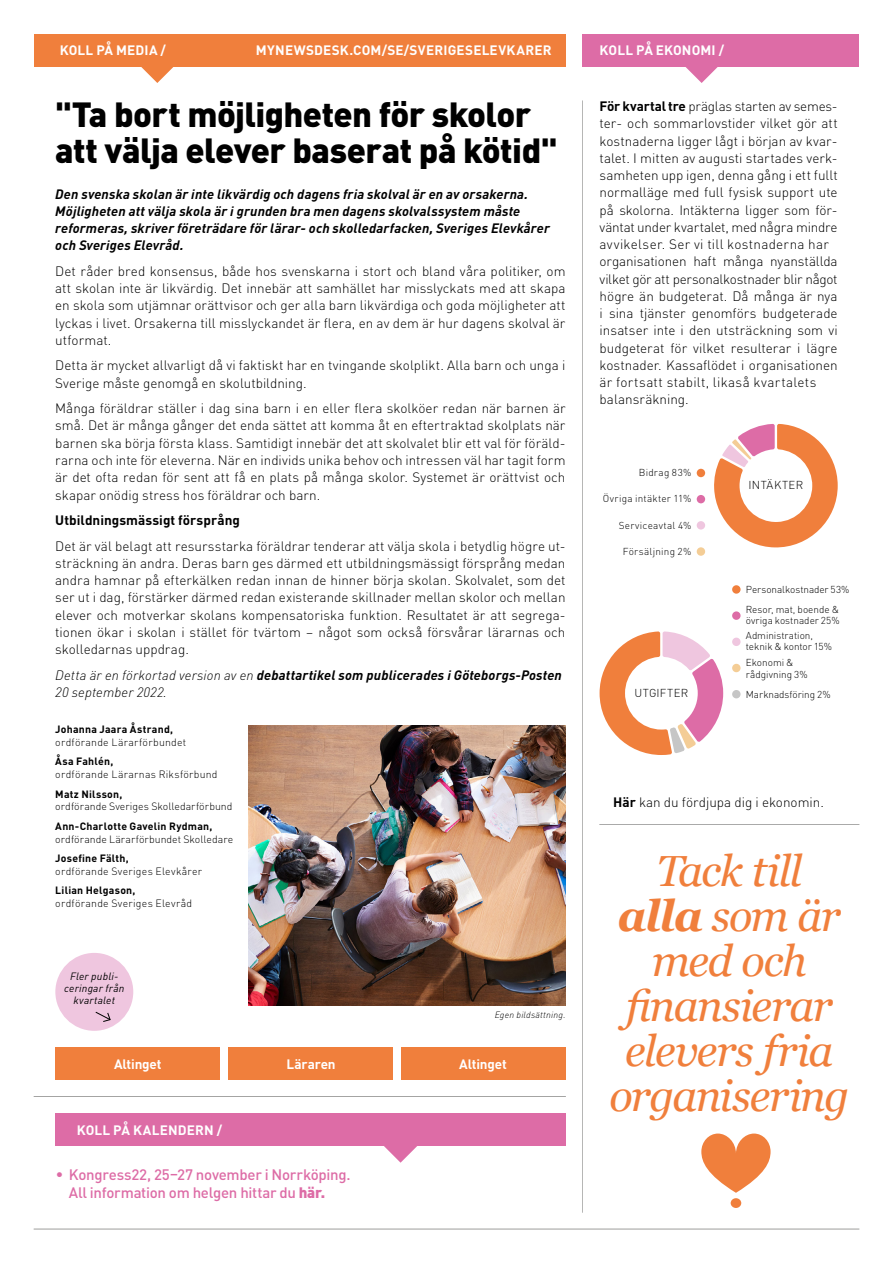
<style>
.page{position:relative;width:893px;height:1263px;background:#fff}
.page>*{position:absolute;margin:0;border:0;box-sizing:border-box;transform-origin:0 0}
.t1{font:italic 43.5px/45px "Georgia";letter-spacing:-.035em;color:#f07f3c;text-align:center}
.t2{font:900 34.5px/36px "DINOT";letter-spacing:-.02em;color:#000}
.t3{font:500 15px/18px "DINOT";letter-spacing:-.02em;color:#dd6ca6}
.t4{font:300 13.5px/17.2px "DINOT";color:#000;text-align:justify}
.t5{font:italic 700 13.5px/17.2px "DINOT";letter-spacing:.015em;color:#000}
.t6{font:italic 300 13.5px/17.2px "DINOT";letter-spacing:.005em;color:#000}
.t7{font:700 13.5px "DINOT";letter-spacing:.01em;color:#fff}
.t8{font:700 13.5px "DINOT";letter-spacing:.005em;color:#000}
.t9{font:700 13.5px "DINOT";letter-spacing:-.015em;color:#fff}
.t10{font:300 11.4px "DINOT";letter-spacing:.03em;color:#000}
.t11{font:300 10.5px "DINOT";letter-spacing:.02em;color:#000}
.t12{font:700 10.5px "DINOT";letter-spacing:.025em;color:#000}
.t13{font:italic 10.5px/12px "DINOT";letter-spacing:.02em;color:#000;text-align:center}
.t14{font:300 10.05px/11.4px "DINOT";color:#000}
.t15{font:300 10.05px "DINOT";letter-spacing:.025em;color:#000}
.t16{font:italic 300 9px "DINOT";letter-spacing:.025em;color:#000}
.s1{font-weight:700}
.s2{font-weight:300}
.s3{font-weight:900}
</style>
<div class="page">
<svg style="left:141px;top:66px;width:33px;height:17px"></svg>
<div style="left:34px;top:34px;width:532px;height:32px;background:#f07f3c"></div>
<svg style="left:685px;top:66px;width:33px;height:17px"></svg>
<div style="left:583px;top:34px;width:276px;height:32px;background:#dd6ca6"></div>
<hr style="left:582px;top:101px;width:1px;height:1111px;background:#9d9d9c">
<hr style="left:34px;top:1096px;width:532px;height:1px;background:#9d9d9c">
<hr style="left:600px;top:824px;width:259px;height:1px;background:#9d9d9c">
<hr style="left:34px;top:1229px;width:825px;height:1px;background:#9d9d9c">
<div style="left:228px;top:1047px;width:165px;height:33px;background:#f07f3c"></div>
<div style="left:55px;top:1047px;width:165px;height:33px;background:#f07f3c"></div>
<div style="left:401px;top:1047px;width:165px;height:33px;background:#f07f3c"></div>
<img style="left:248px;top:725px;width:318px;height:280px">
<div style="left:697px;top:547px;width:8px;height:9px;background:#f4cd96;border-radius:50%"></div>
<div style="left:697px;top:521px;width:8px;height:8px;background:#efc6df;border-radius:50%"></div>
<div style="left:697px;top:495px;width:8px;height:8px;background:#dd6ca6;border-radius:50%"></div>
<div style="left:697px;top:469px;width:8px;height:8px;background:#f07f3c;border-radius:50%"></div>
<div style="left:732px;top:690px;width:9px;height:8px;background:#c6c6c6;border-radius:50%"></div>
<div style="left:732px;top:664px;width:9px;height:8px;background:#f4cd96;border-radius:50%"></div>
<div style="left:732px;top:638px;width:9px;height:8px;background:#efc6df;border-radius:50%"></div>
<div style="left:732px;top:611px;width:9px;height:9px;background:#dd6ca6;border-radius:50%"></div>
<div style="left:732px;top:585px;width:9px;height:9px;background:#f07f3c;border-radius:50%"></div>
<svg style="left:701px;top:1133px;width:70px;height:60px"></svg>
<div style="left:731px;top:1198px;width:10px;height:10px;background:#f07f3c;border-radius:50%"></div>
<svg style="left:384px;top:1146px;width:33px;height:17px"></svg>
<div style="left:55px;top:1114px;width:511px;height:32px;background:#dd6ca6"></div>
<div style="left:55px;top:953px;width:78px;height:78px;background:#efc6df;border-radius:50%"></div>
<svg style="left:95px;top:1011px;width:16px;height:11px"></svg>
<svg style="left:714px;top:424px;width:124px;height:124px"></svg>
<svg style="left:600px;top:631px;width:123px;height:124px"></svg>
<p class="t7" style="left:60px;top:40px;width:108px">KOLL PÅ MEDIA /</p>
<p class="t7" style="left:256px;top:40px;width:297px">MYNEWSDESK.COM/SE/SVERIGESELEVKARER</p>
<p class="t7" style="left:600px;top:40px;width:126px">KOLL PÅ EKONOMI /</p>
<h2 class="t2" style="left:55px;top:94px;width:504px">"Ta bort möjligheten för skolor att välja elever baserat på kötid"</h2>
<p class="t5" style="left:55px;top:184px;width:496px">Den svenska skolan är inte likvärdig och dagens fria skolval är en av orsakerna.<br>Möjligheten att välja skola är i grunden bra men dagens skolvalssystem måste reformeras, skriver företrädare för lärar- och skolledarfacken, Sveriges Elevkårer och Sveriges Elevråd.</p>
<p class="t4" style="left:55px;top:262px;width:512px">Det råder bred konsensus, både hos svenskarna i stort och bland våra politiker, om att skolan inte är likvärdig. Det innebär att samhället har misslyckats med att skapa en skola som utjämnar orättvisor och ger alla barn likvärdiga och goda möjligheter att lyckas i livet. Orsakerna till misslyckandet är flera, en av dem är hur dagens skolval är utformat.</p>
<p class="t4" style="left:55px;top:356px;width:512px">Detta är mycket allvarligt då vi faktiskt har en tvingande skolplikt. Alla barn och unga i<br>Sverige måste genomgå en skolutbildning.</p>
<p class="t4" style="left:55px;top:399px;width:512px">Många föräldrar ställer i dag sina barn i en eller flera skolköer redan när barnen är små. Det är många gånger det enda sättet att komma åt en eftertraktad skolplats när barnen ska börja första klass. Samtidigt innebär det att skolvalet blir ett val för föräld&shy;rarna och inte för eleverna. När en individs unika behov och intressen väl har tagit form är det ofta redan för sent att få en plats på många skolor. Systemet är orättvist och skapar onödig stress hos föräldrar och barn.</p>
<p class="t8" style="left:55px;top:510px;width:186px">Utbildningsmässigt försprång</p>
<p class="t4" style="left:55px;top:536px;width:512px">Det är väl belagt att resursstarka föräldrar tenderar att välja skola i betydlig högre ut&shy;sträckning än andra. Deras barn ges därmed ett utbildningsmässigt försprång medan andra hamnar på efterkälken redan innan de hinner börja skolan. Skolvalet, som det ser ut i dag, förstärker därmed redan existerande skillnader mellan skolor och mellan elever och motverkar skolans kompensatoriska funktion. Resultatet är att segrega&shy;tionen ökar i skolan i stället för tvärtom – något som också försvårar lärarnas och skolledarnas uppdrag.</p>
<p class="t6" style="left:55px;top:665px;width:508px">Detta är en förkortad version av en <span class="s1">debattartikel som publicerades i Göteborgs-Posten<br></span>20 september 2022.</p>
<p class="t12" style="left:55px;top:721px;width:119px">Johanna Jaara Åstrand,</p>
<p class="t11" style="left:55px;top:734px;width:132px">ordförande Lärarförbundet</p>
<p class="t12" style="left:55px;top:753px;width:60px">Åsa Fahlén,</p>
<p class="t11" style="left:55px;top:766px;width:164px">ordförande Lärarnas Riksförbund</p>
<p class="t12" style="left:55px;top:785px;width:69px">Matz Nilsson,</p>
<p class="t11" style="left:55px;top:798px;width:179px">ordförande Sveriges Skolledarförbund</p>
<p class="t12" style="left:55px;top:818px;width:159px">Ann-Charlotte Gavelin Rydman,</p>
<p class="t11" style="left:55px;top:831px;width:179px">ordförande Lärarförbundet Skolledare</p>
<p class="t12" style="left:55px;top:850px;width:75px">Josefine Fälth,</p>
<p class="t11" style="left:55px;top:863px;width:148px">ordförande Sveriges Elevkårer</p>
<p class="t12" style="left:55px;top:882px;width:82px">Lilian Helgason,</p>
<p class="t11" style="left:55px;top:895px;width:138px">ordförande Sveriges Elevråd</p>
<p class="t13" style="left:64px;top:970px;width:62px">Fler publi&shy;ceringar från kvartalet</p>
<p class="t16" style="left:495px;top:1008px;width:72px">Egen bildsättning.</p>
<p class="t9" style="left:114px;top:1053px;width:49px">Altinget</p>
<p class="t9" style="left:287px;top:1053px;width:51px">Läraren</p>
<p class="t9" style="left:459px;top:1053px;width:49px">Altinget</p>
<p class="t7" style="left:77px;top:1119px;width:147px">KOLL PÅ KALENDERN /</p>
<p class="t3" style="left:69px;top:1164px;width:283px;text-indent:-14px"><span class="s2">•</span> Kongress22, 25–27 november i Norrköping.<br>All information om helgen hittar du <span class="s3">här.</span></p>
<p class="t4" style="left:600px;top:97px;width:240px;text-align:left"><span class="s1">För kvartal tre</span> präglas starten av semes&shy;ter- och sommarlovstider vilket gör att kostnaderna ligger lågt i början av kvar&shy;talet. I mitten av augusti startades verk&shy;samheten upp igen, denna gång i ett fullt normalläge med full fysisk support ute på skolorna. Intäkterna ligger som för&shy;väntat under kvartalet, med några mindre avvikelser. Ser vi till kostnaderna har organisationen haft många nyanställda vilket gör att personalkostnader blir något högre än budgeterat. Då många är nya i sina tjänster genomförs budgeterade insatser inte i den utsträckning som vi budgeterat för vilket resulterar i lägre kostnader. Kassaflödet i organisationen är fortsatt stabilt, likaså kvartalets balansräkning.</p>
<p class="t15" style="left:639px;top:465px;width:54px">Bidrag 83%</p>
<p class="t15" style="left:603px;top:491px;width:90px">Övriga intäkter 11%</p>
<p class="t15" style="left:619px;top:517px;width:74px">Serviceavtal 4%</p>
<p class="t15" style="left:623px;top:544px;width:70px">Försäljning 2%</p>
<p class="t10" style="left:634px;top:684px;width:56px">UTGIFTER</p>
<p class="t10" style="left:749px;top:476px;width:56px">INTÄKTER</p>
<p class="t14" style="left:746px;top:583px;width:105px">Personalkostnader 53%</p>
<p class="t14" style="left:746px;top:629px;width:88px">Administration, teknik &amp; kontor 15%</p>
<p class="t14" style="left:746px;top:603px;width:95px">Resor, mat, boende &amp; övriga kostnader 25%</p>
<p class="t14" style="left:746px;top:656px;width:63px">Ekonomi &amp; rådgivning 3%</p>
<p class="t14" style="left:746px;top:688px;width:86px">Marknadsföring 2%</p>
<p class="t4" style="left:613px;top:793px;width:212px"><span class="s1">Här</span> kan du fördjupa dig i ekonomin.</p>
<h1 class="t1" style="left:609px;top:846px;width:241px">Tack till <span class="s1">alla</span> som är med och finansierar elevers fria organisering</h1>
</div>
